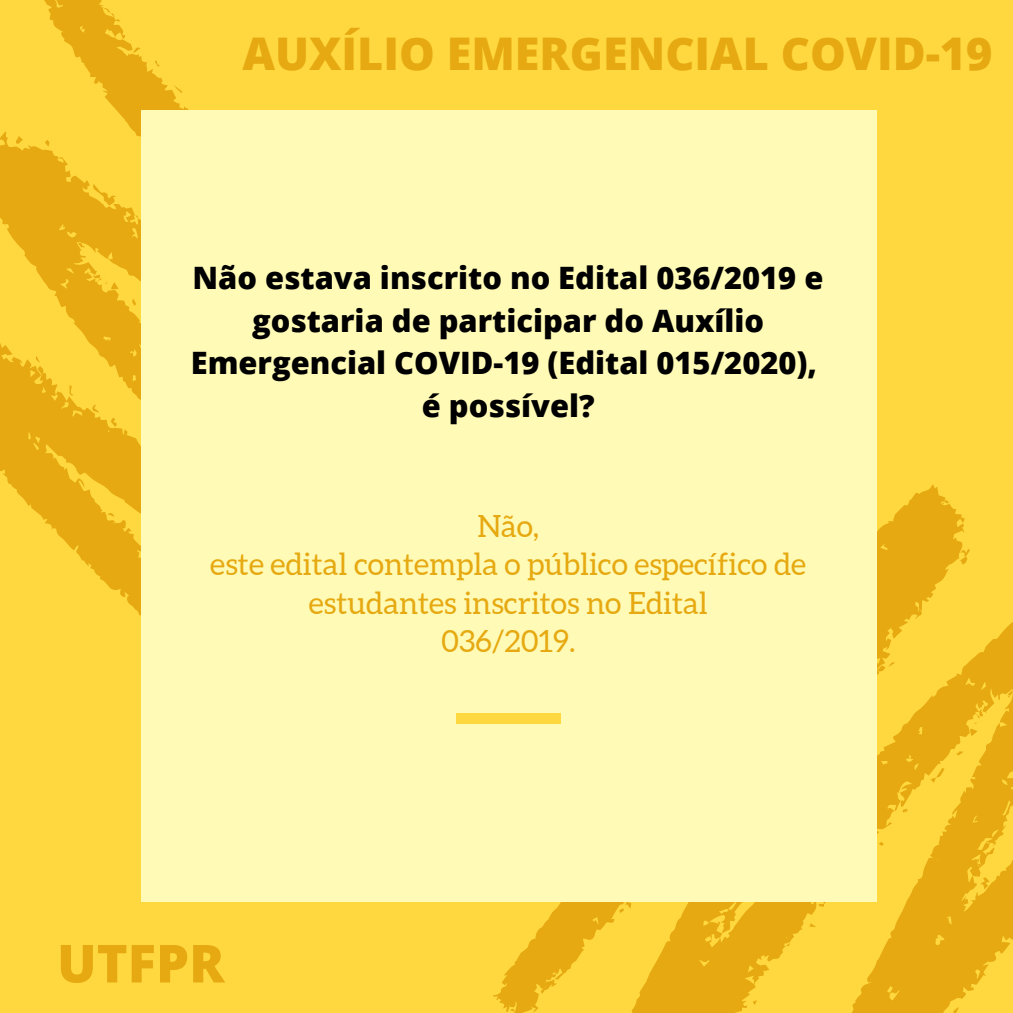
<style>
.page{position:relative;width:1013px;height:1013px;background:#fff}
.page>*{position:absolute;margin:0;border:0;box-sizing:border-box;transform-origin:0 0}
.t1{font:800 52.5px "Open Sans";color:#e6a911}
.t2{font:800 45px "Open Sans";color:#e6a911}
.t3{font:800 30.88px/42.4px "Open Sans";color:#000;text-align:center}
.t4{font:30.62px/38.4px "Aleo";color:#e6a911;text-align:center}
</style>
<div class="page">
<div style="left:0;top:0;width:1012px;height:1012px;background:#ffd840"></div>
<svg style="left:493px;top:394px;width:519px;height:618px"></svg>
<svg style="left:959px;top:546px;width:11px;height:19px"></svg>
<svg style="left:507px;top:998px;width:12px;height:12px"></svg>
<svg style="left:538px;top:971px;width:26px;height:22px"></svg>
<svg style="left:955px;top:748px;width:8px;height:8px"></svg>
<svg style="left:952px;top:1006px;width:8px;height:6px"></svg>
<svg style="left:930px;top:767px;width:16px;height:15px"></svg>
<svg style="left:876px;top:659px;width:19px;height:14px"></svg>
<svg style="left:970px;top:896px;width:8px;height:8px"></svg>
<svg style="left:878px;top:841px;width:6px;height:5px"></svg>
<svg style="left:959px;top:516px;width:6px;height:7px"></svg>
<svg style="left:752px;top:998px;width:6px;height:7px"></svg>
<svg style="left:618px;top:902px;width:18px;height:13px"></svg>
<svg style="left:808px;top:920px;width:8px;height:10px"></svg>
<svg style="left:901px;top:807px;width:7px;height:7px"></svg>
<svg style="left:815px;top:902px;width:32px;height:7px"></svg>
<svg style="left:967px;top:721px;width:15px;height:16px"></svg>
<svg style="left:976px;top:876px;width:15px;height:14px"></svg>
<svg style="left:977px;top:841px;width:13px;height:25px"></svg>
<svg style="left:941px;top:499px;width:8px;height:6px"></svg>
<svg style="left:0;top:0;width:188px;height:616px"></svg>
<svg style="left:91px;top:181px;width:27px;height:26px"></svg>
<svg style="left:47px;top:6px;width:10px;height:10px"></svg>
<svg style="left:0;top:131px;width:23px;height:14px"></svg>
<svg style="left:100px;top:81px;width:10px;height:10px"></svg>
<svg style="left:129px;top:298px;width:8px;height:9px"></svg>
<svg style="left:65px;top:384px;width:12px;height:13px"></svg>
<svg style="left:173px;top:83px;width:10px;height:11px"></svg>
<svg style="left:108px;top:511px;width:7px;height:8px"></svg>
<svg style="left:33px;top:356px;width:13px;height:19px"></svg>
<svg style="left:154px;top:60px;width:7px;height:7px"></svg>
<svg style="left:131px;top:39px;width:9px;height:15px"></svg>
<svg style="left:45px;top:140px;width:11px;height:8px"></svg>
<svg style="left:91px;top:404px;width:28px;height:27px"></svg>
<svg style="left:105px;top:276px;width:14px;height:16px"></svg>
<div style="left:141px;top:110px;width:735px;height:792px;background:#fffbb7"></div>
<div style="left:456px;top:713px;width:105px;height:11px;background:#ffd840"></div>
<h2 class="t2" style="left:242px;top:22px;width:751px">AUXÍLIO EMERGENCIAL COVID-19</h2>
<p class="t3" style="left:191px;top:256px;width:634px">Não estava inscrito no Edital 036/2019 e gostaria de participar do Auxílio<br>Emergencial COVID-19 (Edital 015/2020), é possível?</p>
<p class="t4" style="left:210px;top:506px;width:597px">Não,<br>este edital contempla o público específico de estudantes inscritos no Edital<br>036/2019.</p>
<h1 class="t1" style="left:57px;top:926px;width:169px">UTFPR</h1>
</div>
